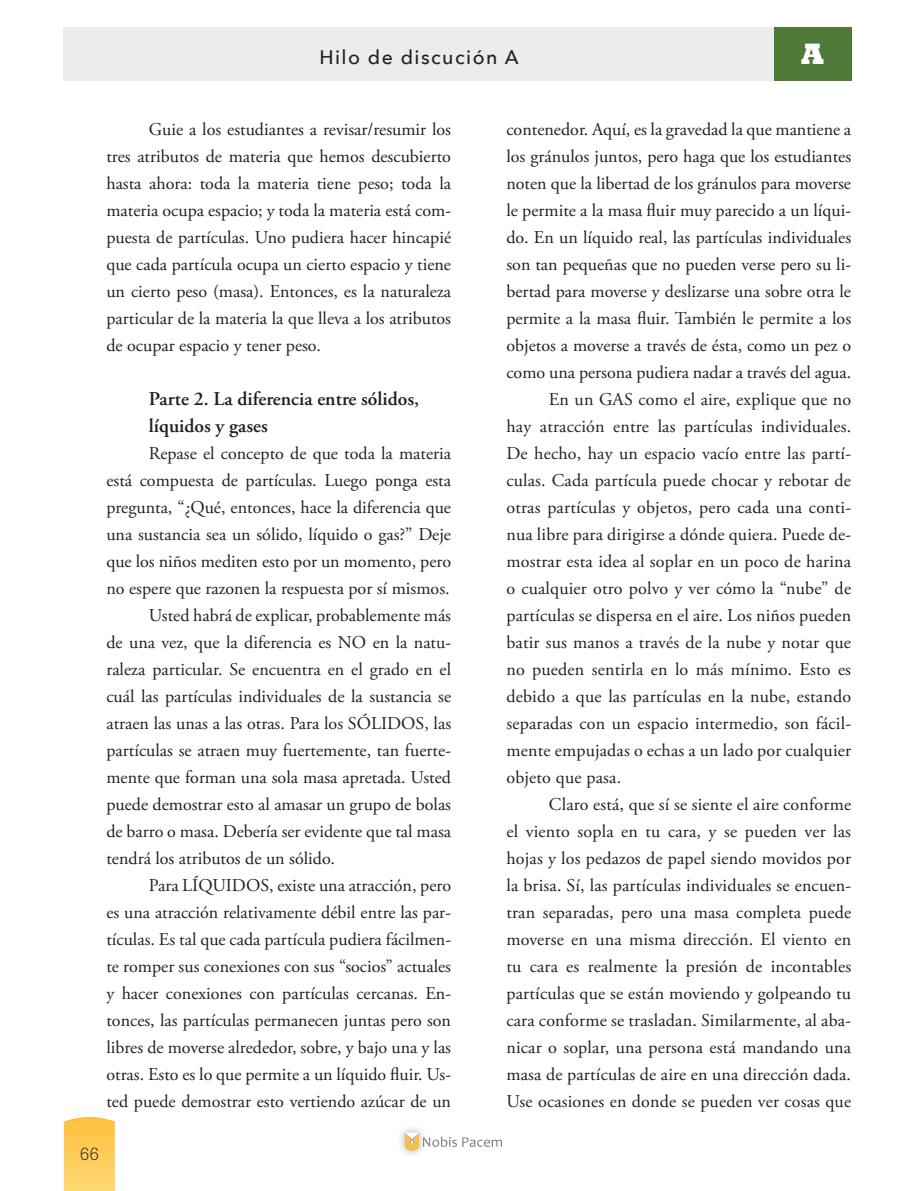
<style>
.page{position:relative;width:915px;height:1191px;background:#fff}
.page>*{position:absolute;margin:0;border:0;box-sizing:border-box;transform-origin:0 0}
.t1{font:800 30px "Rockwell Std";color:#fff}
._02_Subintertítulos{font:600 19.5px/27px "Adobe Garamond Pro";color:#231f20}
.t2{font:500 19.5px "Avenir Next";letter-spacing:.075em;color:#231f20}
._02_Cuerpo_de_texto{font:18px/27px "Adobe Garamond Pro";color:#231f20;text-align:justify}
.t3{font:300 18px "Rockwell Std";color:#231f20}
</style>
<div class="page">
<svg style="left:64px;top:1117px;width:51px;height:74px"></svg>
<div style="left:64px;top:27px;width:709px;height:54px;background:#ececee"></div>
<div style="left:396px;top:1124px;width:31px;height:34px;background:#231f20;opacity:.33"></div>
<svg style="left:404px;top:1132px;width:98px;height:18px"></svg>
<div style="left:773px;top:27px;width:77px;height:54px;background:#4e7938"></div>
<p class="t2" style="left:319px;top:40px;width:201px">Hilo de discución A</p>
<h1 class="t1" style="left:800px;top:35px;width:24px">A</h1>
<p class="_02_Cuerpo_de_texto" style="left:106px;top:116px;width:346px;text-indent:43px">Guie a los estudiantes a revisar/resumir los tres atributos de materia que hemos descubierto hasta ahora: toda la materia tiene peso; toda la materia ocupa espacio; y toda la materia está com&shy;puesta de partículas. Uno pudiera hacer hincapié que cada partícula ocupa un cierto espacio y tiene un cierto peso (masa). Entonces, es la naturaleza particular de la materia la que lleva a los atributos de ocupar espacio y tener peso.</p>
<p class="_02_Subintertítulos" style="left:149px;top:386px;width:271px">Parte 2. La diferencia entre sólidos, líquidos y gases</p>
<p class="_02_Cuerpo_de_texto" style="left:106px;top:440px;width:346px;text-indent:43px">Repase el concepto de que toda la materia está compuesta de partículas. Luego ponga esta pregunta, “¿Qué, entonces, hace la diferencia que una sustancia sea un sólido, líquido o gas?” Deje que los niños mediten esto por un momento, pero no espere que razonen la respuesta por sí mismos.</p>
<p class="_02_Cuerpo_de_texto" style="left:106px;top:602px;width:346px;text-indent:43px">Usted habrá de explicar, probablemente más de una vez, que la diferencia es NO en la natu&shy;raleza particular. Se encuentra en el grado en el cuál las partículas individuales de la sustancia se atraen las unas a las otras. Para los SÓLIDOS, las partículas se atraen muy fuertemente, tan fuerte&shy;mente que forman una sola masa apretada. Usted puede demostrar esto al amasar un grupo de bolas de barro o masa. Debería ser evidente que tal masa tendrá los atributos de un sólido.</p>
<p class="_02_Cuerpo_de_texto" style="left:106px;top:872px;width:346px;text-indent:43px">Para LÍQUIDOS, existe una atracción, pero es una atracción relativamente débil entre las par&shy;tículas. Es tal que cada partícula pudiera fácilmen&shy;te romper sus conexiones con sus “socios” actuales y hacer conexiones con partículas cercanas. En&shy;tonces, las partículas permanecen juntas pero son libres de moverse alrededor, sobre, y bajo una y las otras. Esto es lo que permite a un líquido fluir. Us&shy;ted puede demostrar esto vertiendo azúcar de un</p>
<p class="t3" style="left:80px;top:1143px;width:21px">66</p>
<p class="_02_Cuerpo_de_texto" style="left:506px;top:116px;width:346px">contenedor. Aquí, es la gravedad la que mantiene a los gránulos juntos, pero haga que los estudiantes noten que la libertad de los gránulos para moverse le permite a la masa fluir muy parecido a un líqui&shy;do. En un líquido real, las partículas individuales son tan pequeñas que no pueden verse pero su li&shy;bertad para moverse y deslizarse una sobre otra le permite a la masa fluir. También le permite a los objetos a moverse a través de ésta, como un pez o como una persona pudiera nadar a través del agua.</p>
<p class="_02_Cuerpo_de_texto" style="left:506px;top:386px;width:346px;text-indent:43px">En un GAS como el aire, explique que no hay atracción entre las partículas individuales.<br>De hecho, hay un espacio vacío entre las partí&shy;culas. Cada partícula puede chocar y rebotar de otras partículas y objetos, pero cada una conti&shy;nua libre para dirigirse a dónde quiera. Puede de&shy;mostrar esta idea al soplar en un poco de harina o cualquier otro polvo y ver cómo la “nube” de partículas se dispersa en el aire. Los niños pueden batir sus manos a través de la nube y notar que no pueden sentirla en lo más mínimo. Esto es debido a que las partículas en la nube, estando separadas con un espacio intermedio, son fácil&shy;mente empujadas o echas a un lado por cualquier objeto que pasa.</p>
<p class="_02_Cuerpo_de_texto" style="left:506px;top:791px;width:346px;text-indent:43px">Claro está, que sí se siente el aire conforme el viento sopla en tu cara, y se pueden ver las hojas y los pedazos de papel siendo movidos por la brisa. Sí, las partículas individuales se encuen&shy;tran separadas, pero una masa completa puede moverse en una misma dirección. El viento en tu cara es realmente la presión de incontables partículas que se están moviendo y golpeando tu cara conforme se trasladan. Similarmente, al aba&shy;nicar o soplar, una persona está mandando una masa de partículas de aire en una dirección dada.<br>Use ocasiones en donde se pueden ver cosas que</p>
</div>
